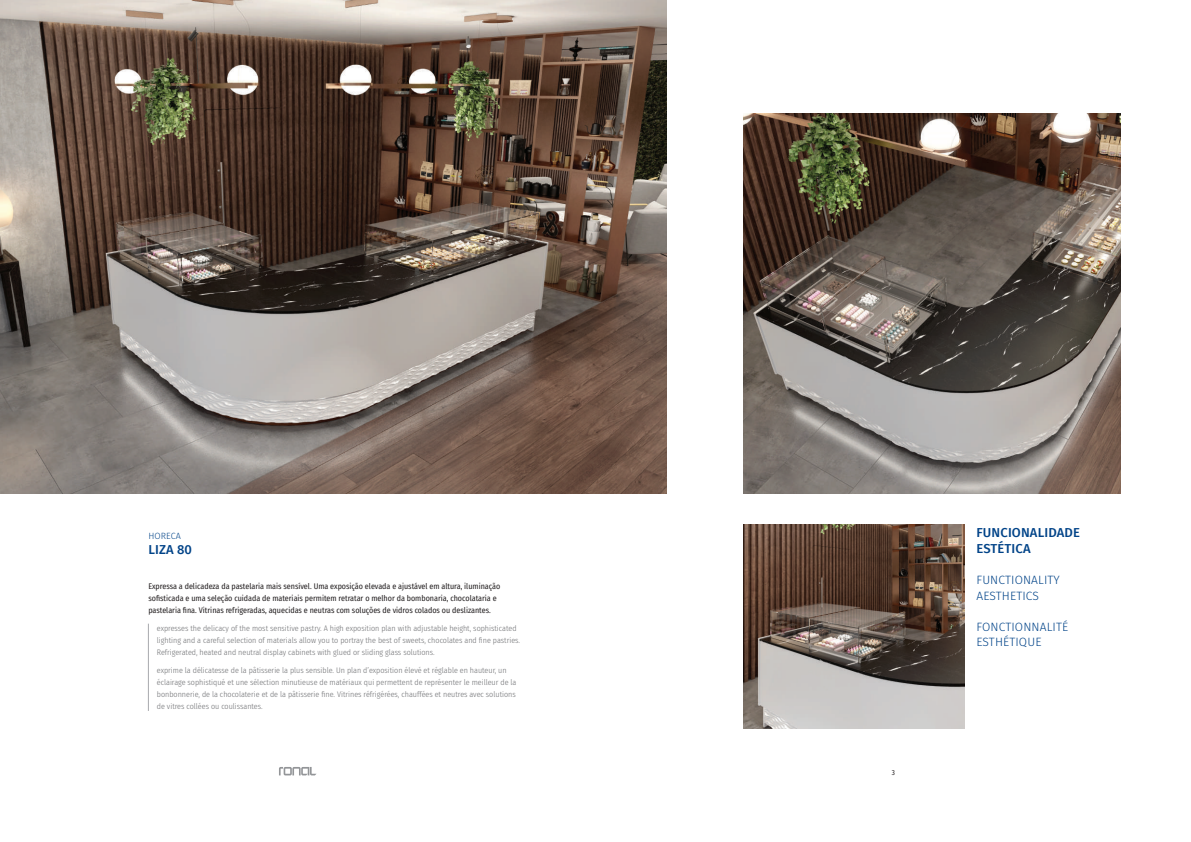
<style>
.page{position:relative;width:1191px;height:842px;background:#fff}
.page>*{position:absolute;margin:0;border:0;box-sizing:border-box;transform-origin:0 0}
.t1{font:500 13px/15.6px "Fira Sans";letter-spacing:.01em;color:#014388}
.t2{font:300 12px/15.6px "Fira Sans";letter-spacing:.01em;color:#014388}
.t3{font:300 9px "Fira Sans";letter-spacing:.01em;color:#014388}
.t4{font:300 8px/12px "Fira Sans Condensed";color:#6c6d70}
.t5{font:8px/12px "Fira Sans Condensed";color:#231f20}
.t6{font:7px "Fira Sans Condensed";color:#231f20}
</style>
<div class="page">
<hr style="left:148px;top:624px;width:1px;height:87px;background:#a8a9ad">
<img style="left:0;top:0;width:666px;height:494px">
<img style="left:744px;top:113px;width:376px;height:381px">
<img style="left:743px;top:524px;width:221px;height:204px">
<svg style="left:279px;top:767px;width:37px;height:8px"></svg>
<p class="t3" style="left:148px;top:529px;width:34px">HORECA</p>
<h1 class="t1" style="left:148px;top:541px;width:45px">LIZA 80</h1>
<p class="t5" style="left:148px;top:580px;width:353px">Expressa a delicadeza da pastelaria mais sensível. Uma exposição elevada e ajustável em altura, iluminação sofisticada e uma seleção cuidada de materiais permitem retratar o melhor da bombonaria, chocolataria e pastelaria fina. Vitrinas refrigeradas, aquecidas e neutras com soluções de vidros colados ou deslizantes.</p>
<p class="t4" style="left:157px;top:622px;width:365px">expresses the delicacy of the most sensitive pastry. A high exposition plan with adjustable height, sophisticated lighting and a careful selection of materials allow you to portray the best of sweets, chocolates and fine pastries.<br>Refrigerated, heated and neutral display cabinets with glued or sliding glass solutions.</p>
<p class="t4" style="left:157px;top:664px;width:361px">exprime la délicatesse de la pâtisserie la plus sensible. Un plan d’exposition élevé et réglable en hauteur, un éclairage sophistiqué et une sélection minutieuse de matériaux qui permettent de représenter le meilleur de la bonbonnerie, de la chocolaterie et de la pâtisserie fine. Vitrines réfrigérées, chauffées et neutres avec solutions de vitres collées ou coulissantes.</p>
<p class="t6" style="left:891px;top:767px;width:5px">3</p>
<h1 class="t1" style="left:976px;top:524px;width:105px">FUNCIONALIDADE<br>ESTÉTICA</h1>
<h2 class="t2" style="left:976px;top:572px;width:85px">FUNCTIONALITY<br>AESTHETICS</h2>
<h2 class="t2" style="left:976px;top:619px;width:93px">FONCTIONNALITÉ<br>ESTHÉTIQUE</h2>
</div>
